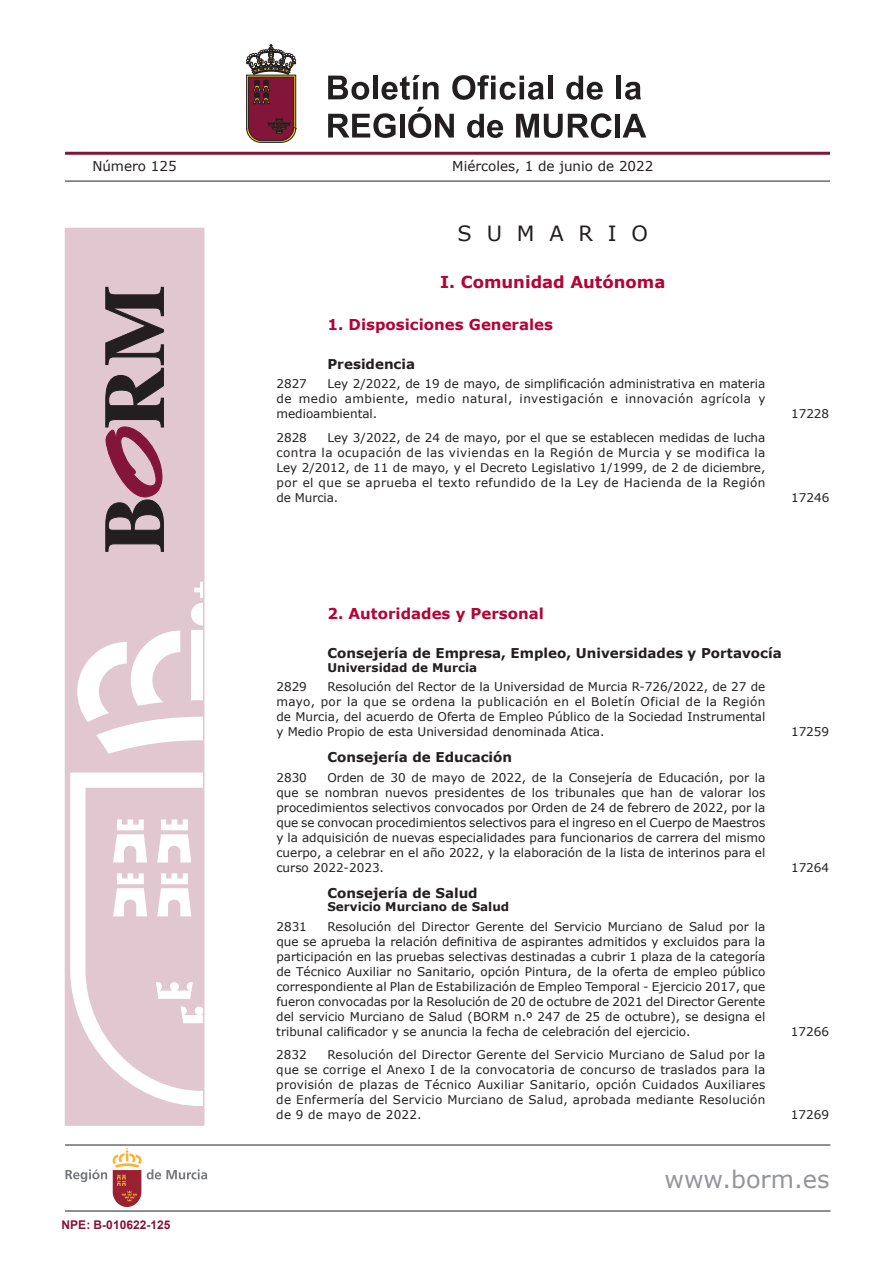
<style>
.page{position:relative;width:893px;height:1263px;background:#fff}
.page>*{position:absolute;margin:0;border:0;box-sizing:border-box;transform-origin:0 0}
.t1{font:24px "Verdana";color:#939598}
.t2{font:21px "Verdana";color:#231f20}
.t3{font:700 16.5px "Verdana";color:#b30437}
.t4{font:700 15px "Verdana";color:#b30437}
.t5{font:700 13.5px "Verdana";color:#231f20}
.t6{font:13.5px "Verdana";color:#231f20}
.t7{font:12px/15px "Verdana";color:#231f20;text-align:justify}
.t8{font:700 12px "Verdana";color:#231f20}
.t9{font:700 12px "Arial";color:#83143a}
</style>
<div class="page">
<hr style="left:65px;top:152px;width:765px;height:3px;background:#83143a">
<svg style="left:328px;top:113px;width:68px;height:25px"></svg>
<div style="left:400px;top:114px;width:5px;height:24px;background:#231f20"></div>
<svg style="left:408px;top:107px;width:46px;height:31px"></svg>
<svg style="left:467px;top:114px;width:36px;height:24px"></svg>
<svg style="left:516px;top:113px;width:96px;height:25px"></svg>
<hr style="left:616px;top:114px;width:4px;height:24px;background:#231f20">
<svg style="left:622px;top:114px;width:24px;height:24px"></svg>
<svg style="left:328px;top:76px;width:41px;height:24px"></svg>
<div style="left:373px;top:76px;width:5px;height:23px;background:#231f20"></div>
<svg style="left:382px;top:75px;width:57px;height:25px"></svg>
<svg style="left:452px;top:75px;width:92px;height:25px"></svg>
<div style="left:548px;top:76px;width:5px;height:23px;background:#231f20"></div>
<svg style="left:566px;top:76px;width:37px;height:24px"></svg>
<hr style="left:617px;top:76px;width:4px;height:23px;background:#231f20">
<svg style="left:625px;top:82px;width:16px;height:18px"></svg>
<hr style="left:65px;top:181px;width:765px;height:1px;background:#231f20">
<div style="left:65px;top:228px;width:139px;height:897px;background:#e1c7d0"></div>
<svg style="left:70px;top:772px;width:131px;height:334px"></svg>
<svg style="left:156px;top:958px;width:45px;height:90px"></svg>
<svg style="left:113px;top:819px;width:78px;height:97px"></svg>
<svg style="left:77px;top:582px;width:124px;height:172px"></svg>
<svg style="left:105px;top:287px;width:59px;height:265px"></svg>
<svg style="left:246px;top:45px;width:50px;height:98px;background:#824b53"></svg>
<hr style="left:65px;top:1144px;width:765px;height:1px;background:#231f20">
<svg style="left:113px;top:1148px;width:94px;height:59px"></svg>
<svg style="left:65px;top:1169px;width:42px;height:13px"></svg>
<hr style="left:65px;top:1210px;width:765px;height:1px;background:#231f20">
<p class="t6" style="left:92px;top:157px;width:86px">Número 125</p>
<p class="t6" style="left:452px;top:157px;width:203px">Miércoles, 1 de junio de 2022</p>
<h2 class="t2" style="left:458px;top:219px;width:192px">S U M A R I O</h2>
<h3 class="t3" style="left:440px;top:270px;width:227px">I. Comunidad Autónoma</h3>
<p class="t4" style="left:327px;top:314px;width:227px">1. Disposiciones Generales</p>
<p class="t5" style="left:327px;top:354px;width:89px">Presidencia</p>
<p class="t7" style="left:276px;top:376px;width:490px;text-indent:51px">Ley 2/2022, de 19 de mayo, de simplificación administrativa en materia de medio ambiente, medio natural, investigación e innovación agrícola y medioambiental.</p>
<p class="t7" style="left:276px;top:376px;width:32px">2827</p>
<p class="t7" style="left:276px;top:429px;width:491px;text-indent:51px">Ley 3/2022, de 24 de mayo, por el que se establecen medidas de lucha contra la ocupación de las viviendas en la Región de Murcia y se modifica la Ley 2/2012, de 11 de mayo, y el Decreto Legislativo 1/1999, de 2 de diciembre, por el que se aprueba el texto refundido de la Ley de Hacienda de la Región de Murcia.</p>
<p class="t7" style="left:276px;top:429px;width:32px">2828</p>
<p class="t7" style="left:791px;top:406px;width:40px">17228</p>
<p class="t7" style="left:791px;top:489px;width:40px">17246</p>
<p class="t4" style="left:327px;top:603px;width:218px">2. Autoridades y Personal</p>
<p class="t5" style="left:327px;top:644px;width:456px">Consejería de Empresa, Empleo, Universidades y Portavocía</p>
<p class="t8" style="left:327px;top:659px;width:151px">Universidad de Murcia</p>
<p class="t7" style="left:276px;top:679px;width:491px;text-indent:51px">Resolución del Rector de la Universidad de Murcia R-726/2022, de 27 de mayo, por la que se ordena la publicación en el Boletín Oficial de la Región de Murcia, del acuerdo de Oferta de Empleo Público de la Sociedad Instrumental y Medio Propio de esta Universidad denominada Atica.</p>
<p class="t7" style="left:276px;top:679px;width:32px">2829</p>
<p class="t5" style="left:327px;top:748px;width:186px">Consejería de Educación</p>
<p class="t7" style="left:276px;top:770px;width:491px;text-indent:51px">Orden de 30 de mayo de 2022, de la Consejería de Educación, por la que se nombran nuevos presidentes de los tribunales que han de valorar los procedimientos selectivos convocados por Orden de 24 de febrero de 2022, por la que se convocan procedimientos selectivos para el ingreso en el Cuerpo de Maestros y la adquisición de nuevas especialidades para funcionarios de carrera del mismo cuerpo, a celebrar en el año 2022, y la elaboración de la lista de interinos para el curso 2022-2023.</p>
<p class="t7" style="left:276px;top:770px;width:32px">2830</p>
<p class="t5" style="left:327px;top:883px;width:152px">Consejería de Salud</p>
<p class="t8" style="left:327px;top:898px;width:183px">Servicio Murciano de Salud</p>
<p class="t7" style="left:276px;top:919px;width:491px;text-indent:51px">Resolución del Director Gerente del Servicio Murciano de Salud por la que se aprueba la relación definitiva de aspirantes admitidos y excluidos para la participación en las pruebas selectivas destinadas a cubrir 1 plaza de la categoría de Técnico Auxiliar no Sanitario, opción Pintura, de la oferta de empleo público correspondiente al Plan de Estabilización de Empleo Temporal - Ejercicio 2017, que fueron convocadas por la Resolución de 20 de octubre de 2021 del Director Gerente del servicio Murciano de Salud (BORM n.º 247 de 25 de octubre), se designa el tribunal calificador y se anuncia la fecha de celebración del ejercicio.</p>
<p class="t7" style="left:276px;top:919px;width:32px">2831</p>
<p class="t7" style="left:276px;top:1047px;width:490px;text-indent:51px">Resolución del Director Gerente del Servicio Murciano de Salud por la que se corrige el Anexo I de la convocatoria de concurso de traslados para la provisión de plazas de Técnico Auxiliar Sanitario, opción Cuidados Auxiliares de Enfermería del Servicio Murciano de Salud, aprobada mediante Resolución de 9 de mayo de 2022.</p>
<p class="t7" style="left:276px;top:1047px;width:32px">2832</p>
<p class="t7" style="left:791px;top:724px;width:40px">17259</p>
<p class="t7" style="left:791px;top:860px;width:40px">17264</p>
<p class="t7" style="left:791px;top:1024px;width:40px">17266</p>
<p class="t7" style="left:791px;top:1107px;width:40px">17269</p>
<p class="t9" style="left:62px;top:1216px;width:110px">NPE: B-010622-125</p>
<h1 class="t1" style="left:664px;top:1164px;width:167px">www.borm.es</h1>
</div>
